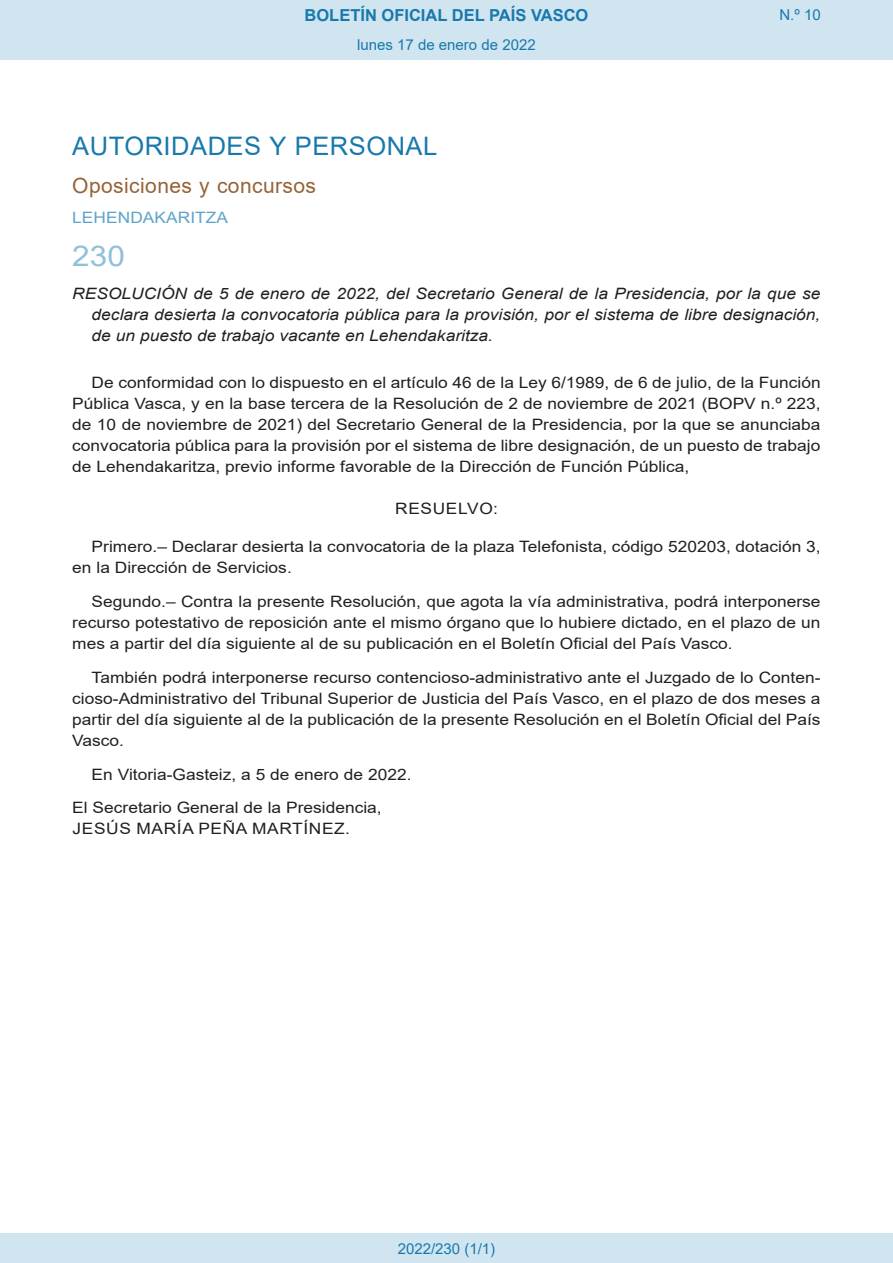
<style>
.page{position:relative;width:893px;height:1263px;background:#fff}
.page>*{position:absolute;margin:0;border:0;box-sizing:border-box;transform-origin:0 0}
.BOPVOrden{font:28.5px "Arial";color:#90c0db;scale:1.11 1}
.BOPVSeccion{font:25.5px "Arial";letter-spacing:.02em;color:#1879ad}
.BOPVSubseccion{font:21px "Arial";letter-spacing:.02em;color:#956338}
.t1{font:700 16.5px "Arial";color:#1879ad}
.BOPVDetalle{font:15.6px/21px "Arial";color:#231f20;text-align:justify;scale:1.11 1}
.BOPVTitulo{font:italic 15.6px/21px "Arial";color:#231f20;text-align:justify;scale:1.11 1}
.BOPVFirmaPuesto{font:15.6px "Arial";color:#231f20;scale:1.11 1}
.BOPVFirmaLugFec{font:15.6px "Arial";color:#231f20;scale:1.11 1}
.BOPVFirmaNombre{font:15.6px "Arial";letter-spacing:.035em;color:#231f20;scale:1.11 1}
.BOPVOrganismo{font:15.6px "Arial";letter-spacing:.005em;color:#5ea4ca;scale:1.11 1}
.BOPVClave{font:15.6px "Arial";letter-spacing:.035em;color:#231f20;scale:1.11 1}
.Paginacion_Centro{font:15px "Arial";color:#1879ad}
</style>
<div class="page">
<div style="left:0;top:0;width:893px;height:60px;background:#d0e5f0"></div>
<div style="left:0;top:1233px;width:893px;height:30px;background:#d0e5f0"></div>
<p class="t1" style="left:305px;top:3px;width:285px">BOLETÍN OFICIAL DEL PAÍS VASCO</p>
<p class="Paginacion_Centro" style="left:357px;top:35px;width:180px">lunes 17 de enero de 2022</p>
<p class="Paginacion_Centro" style="left:779px;top:5px;width:43px">N.º 10</p>
<p class="BOPVSeccion" style="left:72px;top:128px;width:367px">AUTORIDADES Y PERSONAL</p>
<p class="BOPVSubseccion" style="left:72px;top:171px;width:245px">Oposiciones y concursos</p>
<p class="BOPVOrganismo" style="left:72px;top:207px;width:142px">LEHENDAKARITZA</p>
<p class="BOPVOrden" style="left:72px;top:236px;width:49px">230</p>
<p class="BOPVTitulo" style="left:92px;top:284px;width:658px;text-indent:-19px">RESOLUCIÓN de 5 de enero de 2022, del Secretario General de la Presidencia, por la que se declara desierta la convocatoria pública para la provisión, por el sistema de libre designación, de un puesto de trabajo vacante en Lehendakaritza.</p>
<p class="BOPVDetalle" style="left:72px;top:372px;width:676px;text-indent:19px">De conformidad con lo dispuesto en el artículo 46 de la Ley 6/1989, de 6 de julio, de la Función Pública Vasca, y en la base tercera de la Resolución de 2 de noviembre de 2021 (BOPV n.º 223, de 10 de noviembre de 2021) del Secretario General de la Presidencia, por la que se anunciaba convocatoria pública para la provisión por el sistema de libre designación, de un puesto de trabajo de Lehendakaritza, previo informe favorable de la Dirección de Función Pública,</p>
<p class="BOPVClave" style="left:395px;top:498px;width:94px">RESUELVO:</p>
<p class="BOPVDetalle" style="left:72px;top:536px;width:676px;text-indent:19px">Primero.– Declarar desierta la convocatoria de la plaza Telefonista, código 520203, dotación 3, en la Dirección de Servicios.</p>
<p class="BOPVDetalle" style="left:72px;top:591px;width:676px;text-indent:19px">Segundo.– Contra la presente Resolución, que agota la vía administrativa, podrá interponerse recurso potestativo de reposición ante el mismo órgano que lo hubiere dictado, en el plazo de un mes a partir del día siguiente al de su publicación en el Boletín Oficial del País Vasco.</p>
<p class="BOPVDetalle" style="left:72px;top:667px;width:676px;text-indent:19px">También podrá interponerse recurso contencioso-administrativo ante el Juzgado de lo Conten&shy;cioso-Administrativo del Tribunal Superior de Justicia del País Vasco, en el plazo de dos meses a partir del día siguiente al de la publicación de la presente Resolución en el Boletín Oficial del País Vasco.</p>
<p class="BOPVFirmaLugFec" style="left:92px;top:763px;width:290px">En Vitoria-Gasteiz, a 5 de enero de 2022.</p>
<p class="BOPVFirmaPuesto" style="left:72px;top:797px;width:280px">El Secretario General de la Presidencia,</p>
<p class="BOPVFirmaNombre" style="left:73px;top:818px;width:251px">JESÚS MARÍA PEÑA MARTÍNEZ.</p>
<p class="Paginacion_Centro" style="left:398px;top:1238px;width:99px">2022/230 (1/1)</p>
</div>
